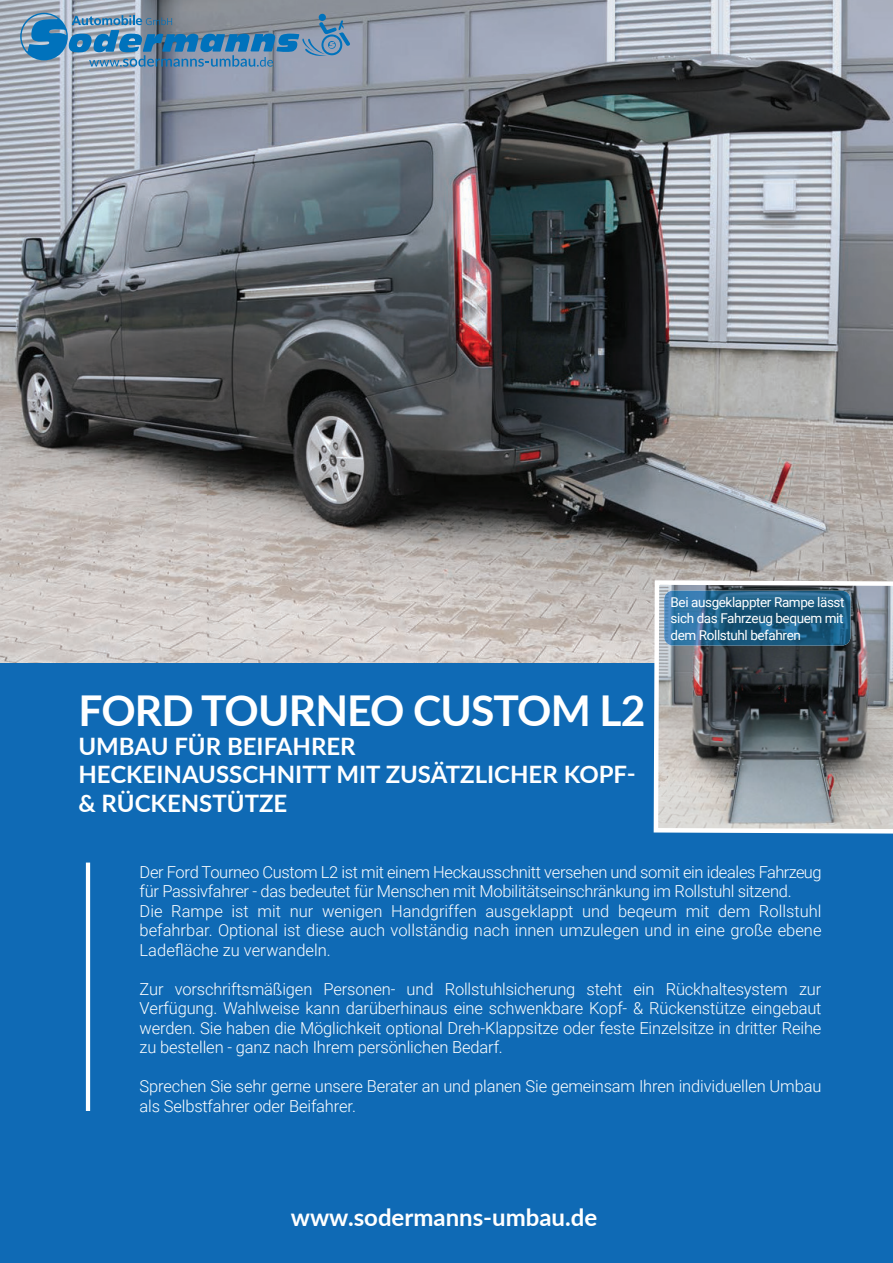
<style>
.page{position:relative;width:893px;height:1263px;background:#fff}
.page>*{position:absolute;margin:0;border:0;box-sizing:border-box;transform-origin:0 0}
.t1{font:700 42.45px "Lato";letter-spacing:-.02em;color:#fff}
.t2{font:700 24px/28.8px "Lato";color:#fff}
.t3{font:300 16.5px/19.5px "Roboto";letter-spacing:-.01em;color:#fff}
.t4{font:13.5px/16.2px "Roboto";letter-spacing:-.03em;color:#fff;text-align:justify}
</style>
<div class="page">
<img style="left:0;top:0;width:893px;height:663px">
<div style="left:0;top:663px;width:893px;height:600px;background:#0f6ab5"></div>
<hr style="left:86px;top:862px;width:4px;height:249px;background:#fff">
<svg style="left:651px;top:578px;width:242px;height:256px;background:#83878a"></svg>
<svg style="left:20px;top:13px;width:330px;height:54px;background:#678faf"></svg>
<img style="left:664px;top:591px;width:186px;height:54px">
<h1 class="t1" style="left:78px;top:679px;width:568px">FORD TOURNEO CUSTOM L2</h1>
<h2 class="t2" style="left:78px;top:730px;width:559px">UMBAU FÜR BEIFAHRER<br>HECKEINAUSSCHNITT MIT ZUSÄTZLICHER KOPF-&amp; RÜCKENSTÜTZE</h2>
<p class="t4" style="left:671px;top:594px;width:175px">Bei ausgeklappter Rampe lässt sich das Fahrzeug bequem mit dem Rollstuhl befahren</p>
<p class="t3" style="left:140px;top:861px;width:683px">Der Ford Tourneo Custom L2 ist mit einem Heckausschnitt versehen und somit ein ideales Fahrzeug für Passivfahrer - das bedeutet für Menschen mit Mobilitätseinschränkung im Rollstuhl sitzend.<br>Die Rampe ist mit nur wenigen Handgriffen ausgeklappt und beqeum mit dem Rollstuhl befahrbar. Optional ist diese auch vollständig nach innen umzulegen und in eine große ebene Ladefläche zu verwandeln.</p>
<p class="t3" style="left:140px;top:978px;width:683px;text-align:justify">Zur vorschriftsmäßigen Personen- und Rollstuhlsicherung steht ein Rückhaltesystem zur Verfügung. Wahlweise kann darüberhinaus eine schwenkbare Kopf- &amp; Rückenstütze eingebaut werden. Sie haben die Möglichkeit optional Dreh-Klappsitze oder feste Einzelsitze in dritter Reihe zu bestellen - ganz nach Ihrem persönlichen Bedarf.</p>
<p class="t3" style="left:140px;top:1076px;width:683px">Sprechen Sie sehr gerne unsere Berater an und planen Sie gemeinsam Ihren individuellen Umbau als Selbstfahrer oder Beifahrer.</p>
<h2 class="t2" style="left:291px;top:1202px;width:308px">www.sodermanns-umbau.de</h2>
</div>
